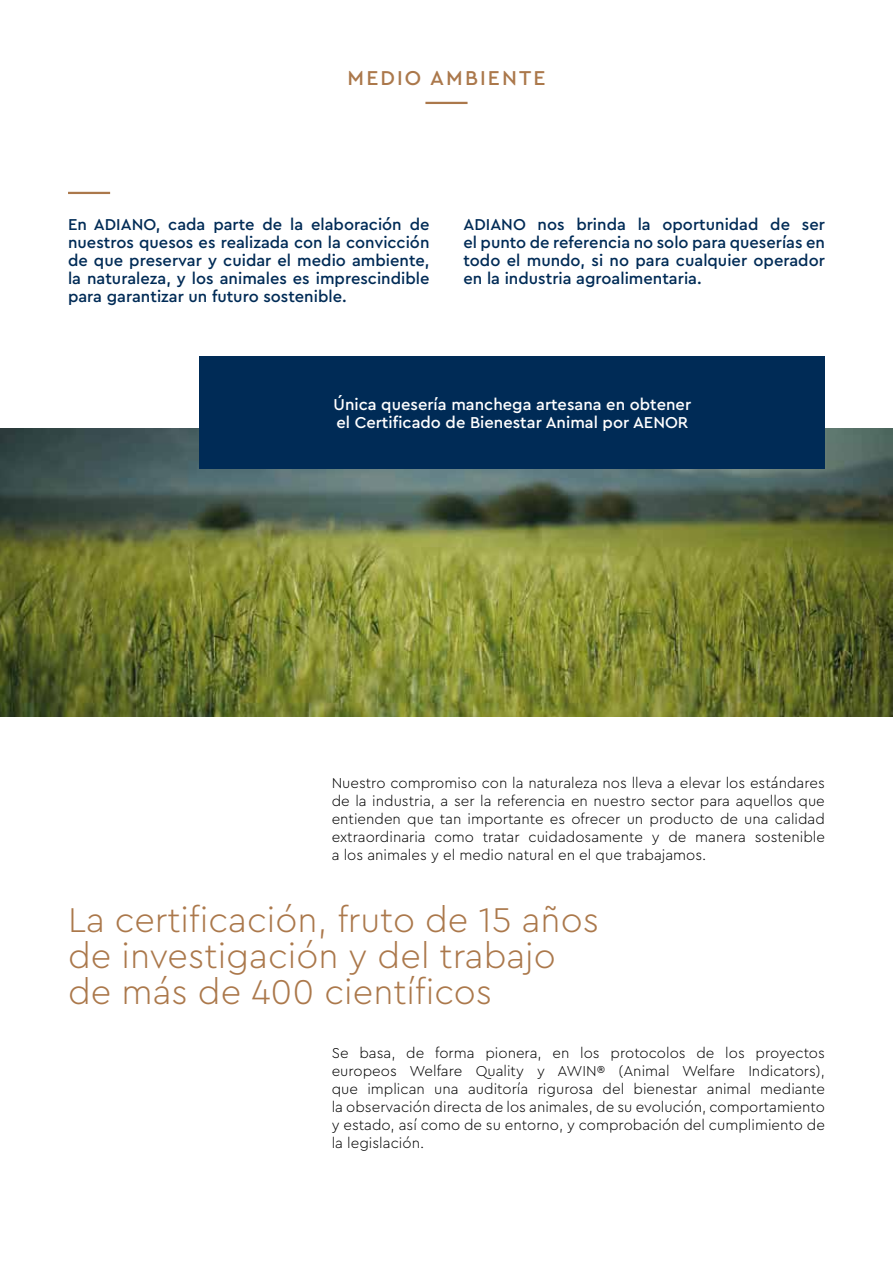
<style>
.page{position:relative;width:893px;height:1263px;background:#fff}
.page>*{position:absolute;margin:0;border:0;box-sizing:border-box;transform-origin:0 0}
.t1{font:300 36px/36px "Cera Pro";color:#ab784b}
.t2{font:500 21px "Cera Pro";letter-spacing:.1em;color:#ab784b}
.t3{font:500 16.5px/18px "Cera Pro";color:#002b56;text-align:justify}
.t4{font:500 16.5px/18px "Cera Pro";color:#fff}
.t5{font:300 15px/18px "Cera Pro";color:#000;text-align:justify}
</style>
<div class="page">
<img style="left:0;top:428px;width:893px;height:288px">
<div style="left:200px;top:356px;width:625px;height:113px;background:#002b56"></div>
<hr style="left:68px;top:192px;width:42px;height:2px;background:#ab784b">
<hr style="left:425px;top:102px;width:43px;height:2px;background:#ab784b">
<h2 class="t2" style="left:348px;top:64px;width:199px">MEDIO AMBIENTE</h2>
<p class="t3" style="left:68px;top:215px;width:363px">En ADIANO, cada parte de la elaboración de nuestros quesos es realizada con la convicción de que preservar y cuidar el medio ambiente, la naturaleza, y los animales es imprescindible para garantizar un futuro sostenible.</p>
<p class="t3" style="left:463px;top:215px;width:363px">ADIANO nos brinda la oportunidad de ser el punto de referencia no solo para queserías en todo el mundo, si no para cualquier operador en la industria agroalimentaria.</p>
<p class="t4" style="left:334px;top:395px;width:359px">Única quesería manchega artesana en obtener el Certificado de Bienestar Animal por AENOR</p>
<p class="t5" style="left:332px;top:773px;width:495px">Nuestro compromiso con la naturaleza nos lleva a elevar los estándares de la industria, a ser la referencia en nuestro sector para aquellos que entienden que tan importante es ofrecer un producto de una calidad extraordinaria como tratar cuidadosamente y de manera sostenible a los animales y el medio natural en el que trabajamos.</p>
<h1 class="t1" style="left:68px;top:900px;width:533px">La certificación, fruto de 15 años de investigación y del trabajo de más de 400 científicos</h1>
<p class="t5" style="left:332px;top:1043px;width:495px">Se basa, de forma pionera, en los protocolos de los proyectos europeos Welfare Quality y AWIN® (Animal Welfare Indicators), que implican una auditoría rigurosa del bienestar animal mediante la observación directa de los animales, de su evolución, comportamiento y estado, así como de su entorno, y comprobación del cumplimiento de la legislación.</p>
</div>
